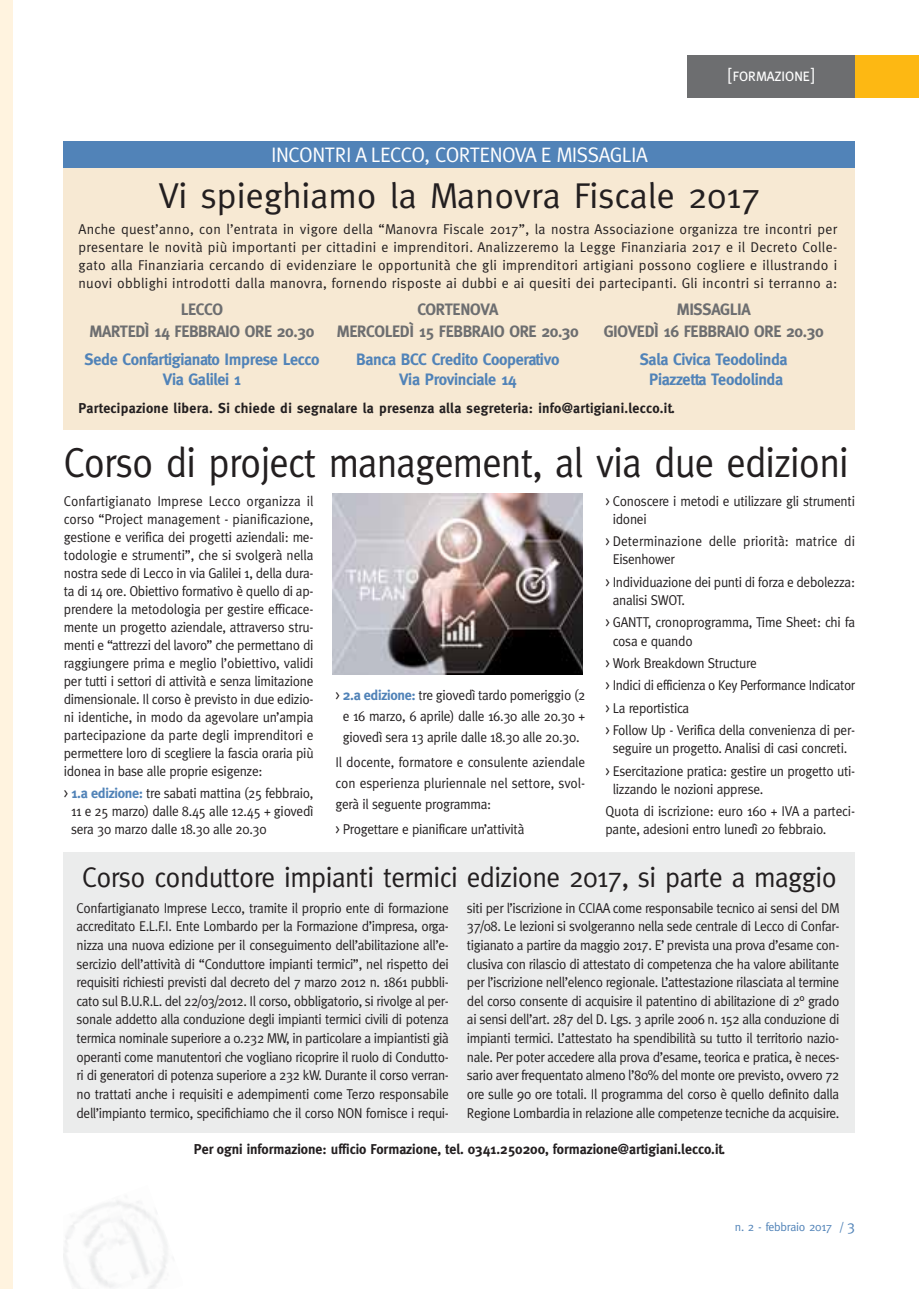
<style>
.page{position:relative;width:919px;height:1289px;background:#fff}
.page>*{position:absolute;margin:0;border:0;box-sizing:border-box;transform-origin:0 0}
.t1{font:42px "Meta";letter-spacing:-.02em;color:#231f20;scale:.92 1}
.t2{font:36px "Meta";color:#231f20}
.t3{font:28.5px "Meta";letter-spacing:-.02em;color:#231f20;scale:.96 1}
.t4{font:21px "Meta";letter-spacing:-.02em;color:#fff}
.t5{font:18px "Meta Caps";letter-spacing:-.03em;color:#fff}
.t6{font:700 16.5px/19.5px "Meta";letter-spacing:-.02em;color:#5183b8;text-align:center}
.t7{font:700 16.5px/22.2px "Meta";letter-spacing:-.02em;color:#6d6e70;text-align:center}
.t8{font:14.25px/18.6px "Meta";letter-spacing:-.02em;color:#231f20;text-align:justify;scale:.94 1}
.t9{font:14.25px/18px "Meta";letter-spacing:-.02em;color:#231f20;text-align:justify}
.t10{font:700 14.25px "Meta";letter-spacing:.02em;color:#231f20}
.t11{font:700 14.25px "Meta";color:#231f20}
.t12{font:14.25px/18.1px "Meta";letter-spacing:.005em;color:#231f20;scale:.94 1}
.t13{font:12px "Meta";letter-spacing:-.025em;color:#5183b8}
.s1{font-weight:700;color:#5183b8}
.s2{font-size:15px}
</style>
<div class="page">
<div style="left:0;top:0;width:13px;height:1288px;background:#fff3df"></div>
<div style="left:687px;top:55px;width:168px;height:43px;background:#6d6e70"></div>
<div style="left:855px;top:55px;width:63px;height:43px;background:#fdb813"></div>
<div style="left:64px;top:158px;width:791px;height:271px;background:#f7e9d3"></div>
<div style="left:64px;top:141px;width:791px;height:27px;background:#5183b8"></div>
<img style="left:333px;top:494px;width:249px;height:181px">
<div style="left:64px;top:852px;width:791px;height:280px;background:#ebecec"></div>
<p class="t5" style="left:728px;top:64px;width:88px">[formazione]</p>
<h3 class="t4" style="left:271px;top:146px;width:378px">INCONTRI A LECCO, CORTENOVA E MISSAGLIA</h3>
<h2 class="t2" style="left:158px;top:182px;width:603px">Vi spieghiamo la Manovra Fiscale 2017</h2>
<p class="t9" style="left:78px;top:221px;width:760px">Anche quest’anno, con l’entrata in vigore della “Manovra Fiscale 2017”, la nostra Associazione organizza tre incontri per presentare le novità più importanti per cittadini e imprenditori. Analizzeremo la Legge Finanziaria 2017 e il Decreto Colle&shy;gato alla Finanziaria cercando di evidenziare le opportunità che gli imprenditori artigiani possono cogliere e illustrando i nuovi obblighi introdotti dalla manovra, fornendo risposte ai dubbi e ai quesiti dei partecipanti. Gli incontri si terranno a:</p>
<p class="t7" style="left:89px;top:299px;width:226px">LECCO<br>MARTEDÌ 14 FEBBRAIO ORE 20.30</p>
<p class="t6" style="left:85px;top:351px;width:236px">Sede Confartigianato Imprese Lecco<br>Via Galilei 1</p>
<p class="t7" style="left:337px;top:299px;width:243px">CORTENOVA<br>MERCOLEDÌ 15 FEBBRAIO ORE 20.30</p>
<p class="t6" style="left:356px;top:351px;width:205px">Banca BCC Credito Cooperativo<br>Via Provinciale 14</p>
<p class="t7" style="left:603px;top:299px;width:221px">MISSAGLIA<br>GIOVEDÌ 16 FEBBRAIO ORE 20.30</p>
<p class="t6" style="left:639px;top:351px;width:149px">Sala Civica Teodolinda<br>Piazzetta Teodolinda</p>
<p class="t10" style="left:78px;top:403px;width:597px">Partecipazione libera. Si chiede di segnalare la presenza alla segreteria: info@artigiani.lecco.it.</p>
<h1 class="t1" style="left:64px;top:446px;width:854px">Corso di project management, al via due edizioni</h1>
<p class="t8" style="left:64px;top:493px;width:267px;line-height:18px">Confartigianato Imprese Lecco organizza il corso “Project management - pianificazione, gestione e verifica dei progetti aziendali: me&shy;todologie e strumenti”, che si svolgerà nella nostra sede di Lecco in via Galilei 1, della dura&shy;ta di 14 ore. Obiettivo formativo è quello di ap&shy;prendere la metodologia per gestire efficace&shy;mente un progetto aziendale, attraverso stru&shy;menti e “attrezzi del lavoro” che permettano di raggiungere prima e meglio l’obiettivo, validi per tutti i settori di attività e senza limitazione dimensionale. Il corso è previsto in due edizio&shy;ni identiche, in modo da agevolare un’ampia partecipazione da parte degli imprenditori e permettere loro di scegliere la fascia oraria più idonea in base alle proprie esigenze:</p>
<p class="t8" style="left:71px;top:785px;width:259px;line-height:18.1px;text-indent:-7px">&gt; <span class="s1">1.a edizione:</span> tre sabati mattina (25 febbraio, 11 e 25 marzo) dalle 8.45 alle 12.45 + giovedì sera 30 marzo dalle 18.30 alle 20.30</p>
<p class="t8" style="left:335px;top:685px;width:267px;line-height:21px;text-align:center">&gt; <span class="s1">2.a edizione:</span> tre giovedì tardo pomeriggio (2 e 16 marzo, 6 aprile) dalle 16.30 alle 20.30 + giovedì sera 13 aprile dalle 18.30 alle 20.30.</p>
<p class="t8" style="left:335px;top:753px;width:267px;line-height:21px">Il docente, formatore e consulente aziendale con esperienza pluriennale nel settore, svol&shy;gerà il seguente programma:</p>
<p class="t8" style="left:335px;top:821px;width:202px">&gt; Progettare e pianificare un’attività</p>
<p class="t8" style="left:612px;top:493px;width:259px;line-height:18.1px;text-indent:-7px">&gt; Conoscere i metodi e utilizzare gli strumenti idonei</p>
<p class="t12" style="left:612px;top:533px;width:259px;text-indent:-7px">&gt; Determinazione delle priorità: matrice di<br>Eisenhower</p>
<p class="t8" style="left:612px;top:574px;width:259px;line-height:18.1px;text-indent:-7px">&gt; Individuazione dei punti di forza e debolezza: analisi SWOT.</p>
<p class="t8" style="left:612px;top:614px;width:259px;line-height:18.1px;text-indent:-7px">&gt; GANTT, cronoprogramma, Time Sheet: chi fa cosa e quando</p>
<p class="t8" style="left:605px;top:653px;width:267px;line-height:22.4px;text-align:left">&gt; Work Breakdown Structure<br>&gt; Indici di efficienza o Key Performance Indicator &gt; La reportistica<br>&gt; Follow Up - Verifica della convenienza di per-</p>
<p class="t8" style="left:605px;top:738px;width:267px;line-height:22.4px;text-align:center">seguire un progetto. Analisi di casi concreti.<br>&gt; Esercitazione pratica: gestire un progetto uti-</p>
<p class="t8" style="left:605px;top:778px;width:267px;line-height:22.4px;text-indent:7px">lizzando le nozioni apprese.<br>Quota di iscrizione: euro 160 + IVA a parteci-</p>
<p class="t8" style="left:605px;top:821px;width:237px">pante, adesioni entro lunedì 20 febbraio.</p>
<h3 class="t3" style="left:82px;top:865px;width:787px">Corso conduttore impianti termici edizione 2017, si parte a maggio</h3>
<p class="t8" style="left:77px;top:899px;width:397px">Confartigianato Imprese Lecco, tramite il proprio ente di formazione accreditato E.L.F.I. Ente Lombardo per la Formazione d’impresa, orga&shy;nizza una nuova edizione per il conseguimento dell’abilitazione all’e&shy;sercizio dell’attività di “Conduttore impianti termici”, nel rispetto dei requisiti richiesti previsti dal decreto del 7 marzo 2012 n. 1861 pubbli&shy;cato sul B.U.R.L. del 22/03/2012. Il corso, obbligatorio, si rivolge al per&shy;sonale addetto alla conduzione degli impianti termici civili di potenza termica nominale superiore a 0.232 MW, in particolare a impiantisti già operanti come manutentori che vogliano ricoprire il ruolo di Condutto&shy;ri di generatori di potenza superiore a 232 kW. Durante il corso verran&shy;no trattati anche i requisiti e adempimenti come Terzo responsabile dell’impianto termico, specifichiamo che il corso NON fornisce i requi-</p>
<p class="t8" style="left:467px;top:899px;width:397px">siti per l’iscrizione in CCIAA come responsabile tecnico ai sensi del DM 37/08. Le lezioni si svolgeranno nella sede centrale di Lecco di Confar&shy;tigianato a partire da maggio 2017. E’ prevista una prova d’esame con&shy;clusiva con rilascio di attestato di competenza che ha valore abilitante per l’iscrizione nell’elenco regionale. L’attestazione rilasciata al termine del corso consente di acquisire il patentino di abilitazione di 2° grado ai sensi dell’art. 287 del D. Lgs. 3 aprile 2006 n. 152 alla conduzione di impianti termici. L’attestato ha spendibilità su tutto il territorio nazio&shy;nale. Per poter accedere alla prova d’esame, teorica e pratica, è neces&shy;sario aver frequentato almeno l’80% del monte ore previsto, ovvero 72 ore sulle 90 ore totali. Il programma del corso è quello definito dalla Regione Lombardia in relazione alle competenze tecniche da acquisire.</p>
<p class="t11" style="left:194px;top:1143px;width:533px">Per ogni informazione: ufficio Formazione, tel. 0341.250200, formazione@artigiani.lecco.it.</p>
<p class="t13" style="left:734px;top:1221px;width:122px">n. 2 - febbraio 2017 / <span class="s2">3</span></p>
</div>
